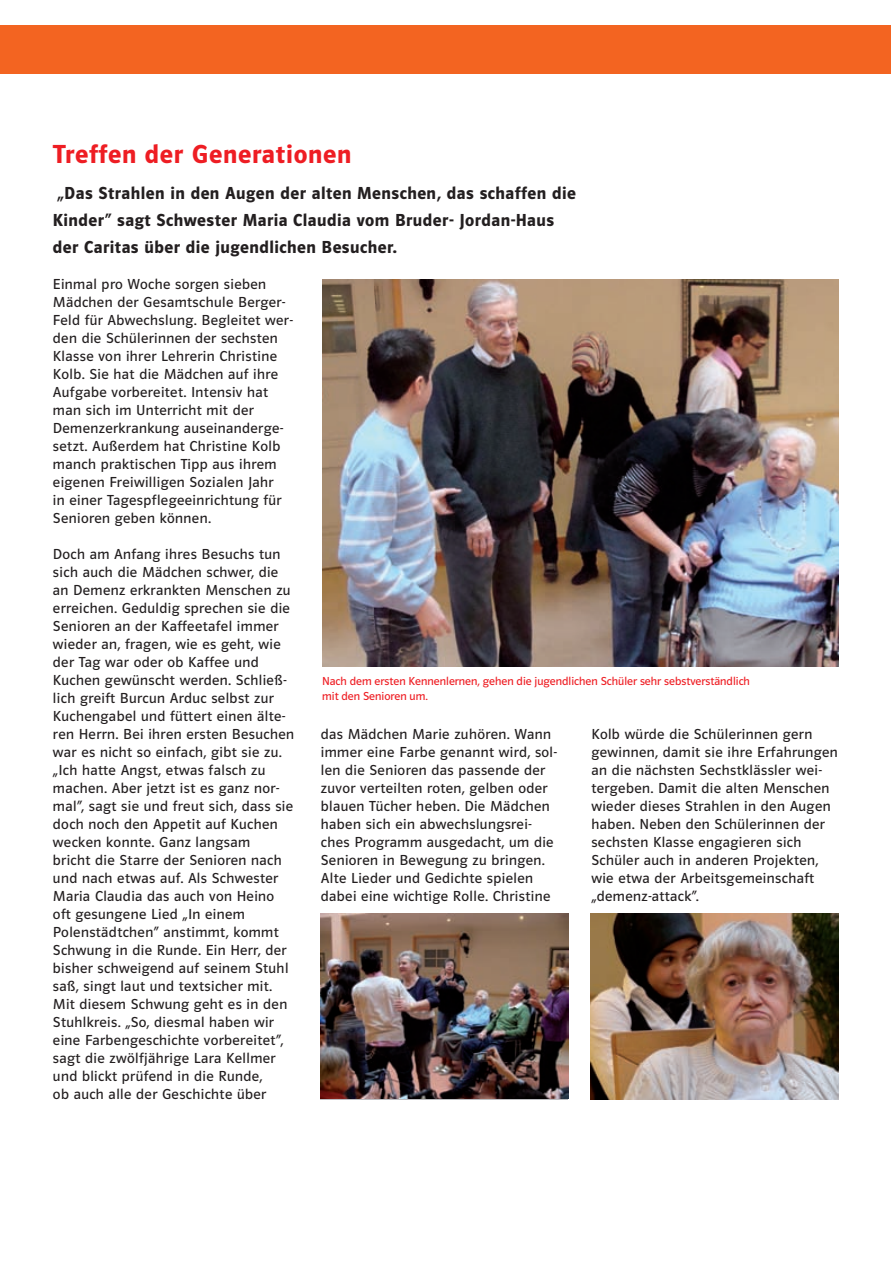
<style>
.page{position:relative;width:891px;height:1263px;background:#fff}
.page>*{position:absolute;margin:0;border:0;box-sizing:border-box;transform-origin:0 0}
.t1{font:27px "Polo 11 Halbfett";letter-spacing:.025em;color:#ee1d23}
.t2{font:18px/27px "Polo 11 Halbfett";letter-spacing:.025em;color:#231f20}
.t3{font:15px/18px "Polo 11 Buch";letter-spacing:.025em;color:#231f20}
.t4{font:12px/14.4px "Polo 11 Buch";color:#ee1d23}
</style>
<div class="page">
<div style="left:0;top:25px;width:891px;height:48px;background:#f36421"></div>
<img style="left:322px;top:279px;width:516px;height:387px">
<img style="left:321px;top:913px;width:247px;height:185px">
<img style="left:591px;top:913px;width:247px;height:186px">
<h1 class="t1" style="left:53px;top:139px;width:300px">Treffen der Generationen</h1>
<p class="t2" style="left:53px;top:179px;width:524px">„Das Strahlen in den Augen der alten Menschen, das schaffen die<br>Kinder“ sagt Schwester Maria Claudia vom Bruder- Jordan-Haus der Caritas über die jugendlichen Besucher.</p>
<p class="t3" style="left:53px;top:274px;width:241px">Einmal pro Woche sorgen sieben Mädchen der Gesamtschule Berger-Feld für Abwechslung. Begleitet wer&shy;den die Schülerinnen der sechsten Klasse von ihrer Lehrerin Christine Kolb. Sie hat die Mädchen auf ihre Aufgabe vorbereitet. Intensiv hat man sich im Unterricht mit der Demenzerkrankung auseinanderge&shy;setzt. Außerdem hat Christine Kolb manch praktischen Tipp aus ihrem eigenen Freiwilligen Sozialen Jahr<br>in einer Tagespflegeeinrichtung für Senioren geben können.</p>
<p class="t3" style="left:53px;top:544px;width:243px">Doch am Anfang ihres Besuchs tun sich auch die Mädchen schwer, die an Demenz erkrankten Menschen zu erreichen. Geduldig sprechen sie die Senioren an der Kaffeetafel immer wieder an, fragen, wie es geht, wie der Tag war oder ob Kaffee und Kuchen gewünscht werden. Schließ&shy;lich greift Burcun Arduc selbst zur Kuchengabel und füttert einen älte&shy;ren Herrn. Bei ihren ersten Besuchen war es nicht so einfach, gibt sie zu. „Ich hatte Angst, etwas falsch zu machen. Aber jetzt ist es ganz nor&shy;mal“, sagt sie und freut sich, dass sie doch noch den Appetit auf Kuchen wecken konnte. Ganz langsam<br>bricht die Starre der Senioren nach und nach etwas auf. Als Schwester Maria Claudia das auch von Heino oft gesungene Lied „In einem Polenstädtchen“ anstimmt, kommt Schwung in die Runde. Ein Herr, der bisher schweigend auf seinem Stuhl saß, singt laut und textsicher mit.<br>Mit diesem Schwung geht es in den Stuhlkreis. „So, diesmal haben wir eine Farbengeschichte vorbereitet“, sagt die zwölfjährige Lara Kellmer und blickt prüfend in die Runde,<br>ob auch alle der Geschichte über</p>
<p class="t4" style="left:322px;top:674px;width:429px">Nach dem ersten Kennenlernen, gehen die jugendlichen Schüler sehr sebstverständlich mit den Senioren um.</p>
<p class="t3" style="left:321px;top:725px;width:238px">das Mädchen Marie zuhören. Wann immer eine Farbe genannt wird, sol&shy;len die Senioren das passende der zuvor verteilten roten, gelben oder blauen Tücher heben. Die Mädchen haben sich ein abwechslungsrei&shy;ches Programm ausgedacht, um die Senioren in Bewegung zu bringen.<br>Alte Lieder und Gedichte spielen dabei eine wichtige Rolle. Christine</p>
<p class="t3" style="left:591px;top:725px;width:248px">Kolb würde die Schülerinnen gern gewinnen, damit sie ihre Erfahrungen an die nächsten Sechstklässler wei&shy;tergeben. Damit die alten Menschen wieder dieses Strahlen in den Augen haben. Neben den Schülerinnen der sechsten Klasse engagieren sich Schüler auch in anderen Projekten, wie etwa der Arbeitsgemeinschaft „demenz-attack“.</p>
</div>
